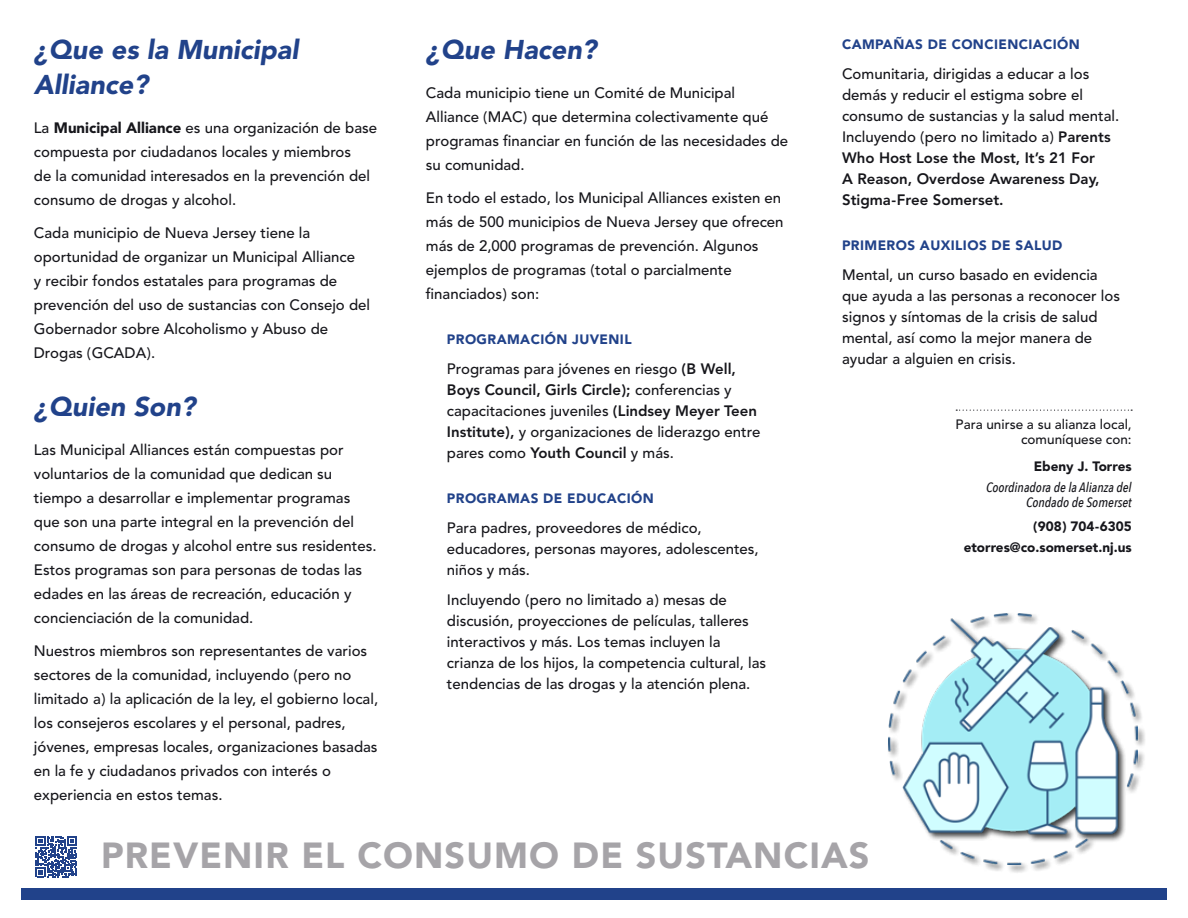
<style>
.page{position:relative;width:1188px;height:918px;background:#fff}
.page>*{position:absolute;margin:0;border:0;box-sizing:border-box;transform-origin:0 0}
.t1{font:900 36px "Avenir LT Std";letter-spacing:.03em;color:#a6a4a8}
.t2{font:italic 900 27px/34.5px "Avenir LT Std";color:#21428a}
.t3{font:500 15px/24px "Avenir LT Std";color:#16161b}
.t4{font:900 13.5px "Avenir LT Std";letter-spacing:.03em;color:#21428a}
.t5{font:900 13.5px/21px "Avenir LT Std";color:#16161b;text-align:right}
.t6{font:italic 500 13.5px/15px "Avenir Next Condensed";color:#16161b;text-align:right}
.t7{font:500 13.5px/15px "Avenir LT Std";color:#16161b;text-align:right}
.s1{font-weight:900}
.s2{font-weight:800}
</style>
<div class="page">
<div style="left:21px;top:888px;width:1146px;height:12px;background:#21428a"></div>
<svg style="left:36px;top:836px;width:41px;height:41px"></svg>
<div style="left:887px;top:612px;width:260px;height:261px;background:#000;opacity:.75"></div>
<img style="left:888px;top:614px;width:249px;height:250px">
<svg style="left:956px;top:410px;width:176px;height:1px"></svg>
<h2 class="t2" style="left:34px;top:33px;width:266px">¿Que es la Municipal<br>Alliance?</h2>
<p class="t3" style="left:34px;top:116px;width:345px">La <span class="s1">Municipal Alliance</span> es una organización de base compuesta por ciudadanos locales y miembros<br>de la comunidad interesados en la prevención del consumo de drogas y alcohol.</p>
<p class="t3" style="left:34px;top:221px;width:338px">Cada municipio de Nueva Jersey tiene la oportunidad de organizar un Municipal Alliance<br>y recibir fondos estatales para programas de prevención del uso de sustancias con Consejo del Gobernador sobre Alcoholismo y Abuso de Drogas (GCADA).</p>
<h2 class="t2" style="left:34px;top:390px;width:163px">¿Quien Son?</h2>
<p class="t3" style="left:34px;top:439px;width:344px">Las Municipal Alliances están compuestas por voluntarios de la comunidad que dedican su tiempo a desarrollar e implementar programas que son una parte integral en la prevención del consumo de drogas y alcohol entre sus residentes.<br>Estos programas son para personas de todas las edades en las áreas de recreación, educación y concienciación de la comunidad.</p>
<p class="t3" style="left:34px;top:640px;width:346px">Nuestros miembros son representantes de varios sectores de la comunidad, incluyendo (pero no limitado a) la aplicación de la ley, el gobierno local, los consejeros escolares y el personal, padres, jóvenes, empresas locales, organizaciones basadas en la fe y ciudadanos privados con interés o experiencia en estos temas.</p>
<h2 class="t2" style="left:426px;top:33px;width:173px">¿Que Hacen?</h2>
<p class="t3" style="left:426px;top:82px;width:364px">Cada municipio tiene un Comité de Municipal Alliance (MAC) que determina colectivamente qué programas financiar en función de las necesidades de su comunidad.</p>
<p class="t3" style="left:426px;top:187px;width:359px">En todo el estado, los Municipal Alliances existen en más de 500 municipios de Nueva Jersey que ofrecen más de 2,000 programas de prevención. Algunos ejemplos de programas (total o parcialmente financiados) son:</p>
<p class="t4" style="left:447px;top:332px;width:186px">PROGRAMACIÓN JUVENIL</p>
<p class="t3" style="left:447px;top:359px;width:315px;line-height:21px">Programas para jóvenes en riesgo <span class="s2">(B Well, Boys Council, Girls Circle);</span> conferencias y capacitaciones juveniles <span class="s2">(Lindsey Meyer Teen Institute),</span> y organizaciones de liderazgo entre pares como <span class="s2">Youth Council</span> y más.</p>
<p class="t4" style="left:447px;top:491px;width:208px">PROGRAMAS DE EDUCACIÓN</p>
<p class="t3" style="left:447px;top:518px;width:313px;line-height:21px">Para padres, proveedores de médico, educadores, personas mayores, adolescentes, niños y más.</p>
<p class="t3" style="left:447px;top:590px;width:321px;line-height:21px">Incluyendo (pero no limitado a) mesas de discusión, proyecciones de películas, talleres interactivos y más. Los temas incluyen la crianza de los hijos, la competencia cultural, las tendencias de las drogas y la atención plena.</p>
<p class="t4" style="left:842px;top:36px;width:239px">CAMPAÑAS DE CONCIENCIACIÓN</p>
<p class="t3" style="left:842px;top:64px;width:279px;line-height:21px">Comunitaria, dirigidas a educar a los demás y reducir el estigma sobre el consumo de sustancias y la salud mental.<br>Incluyendo (pero no limitado a) <span class="s2">Parents Who Host Lose the Most, It’s 21 For<br>A Reason, Overdose Awareness Day, Stigma-Free Somerset.</span></p>
<p class="t4" style="left:842px;top:237px;width:222px">PRIMEROS AUXILIOS DE SALUD</p>
<p class="t3" style="left:842px;top:265px;width:279px;line-height:21px">Mental, un curso basado en evidencia que ayuda a las personas a reconocer los signos y síntomas de la crisis de salud mental, así como la mejor manera de ayudar a alguien en crisis.</p>
<p class="t7" style="left:956px;top:417px;width:178px">Para unirse a su alianza local, comuníquese con:</p>
<p class="t5" style="left:1034px;top:455px;width:99px">Ebeny J. Torres</p>
<p class="t6" style="left:986px;top:479px;width:147px">Coordinadora de la Alianza del<br>Condado de Somerset</p>
<p class="t5" style="left:964px;top:515px;width:169px">(908) 704-6305 etorres@co.somerset.nj.us</p>
<h1 class="t1" style="left:101px;top:833px;width:770px">PREVENIR EL CONSUMO DE SUSTANCIAS</h1>
</div>
